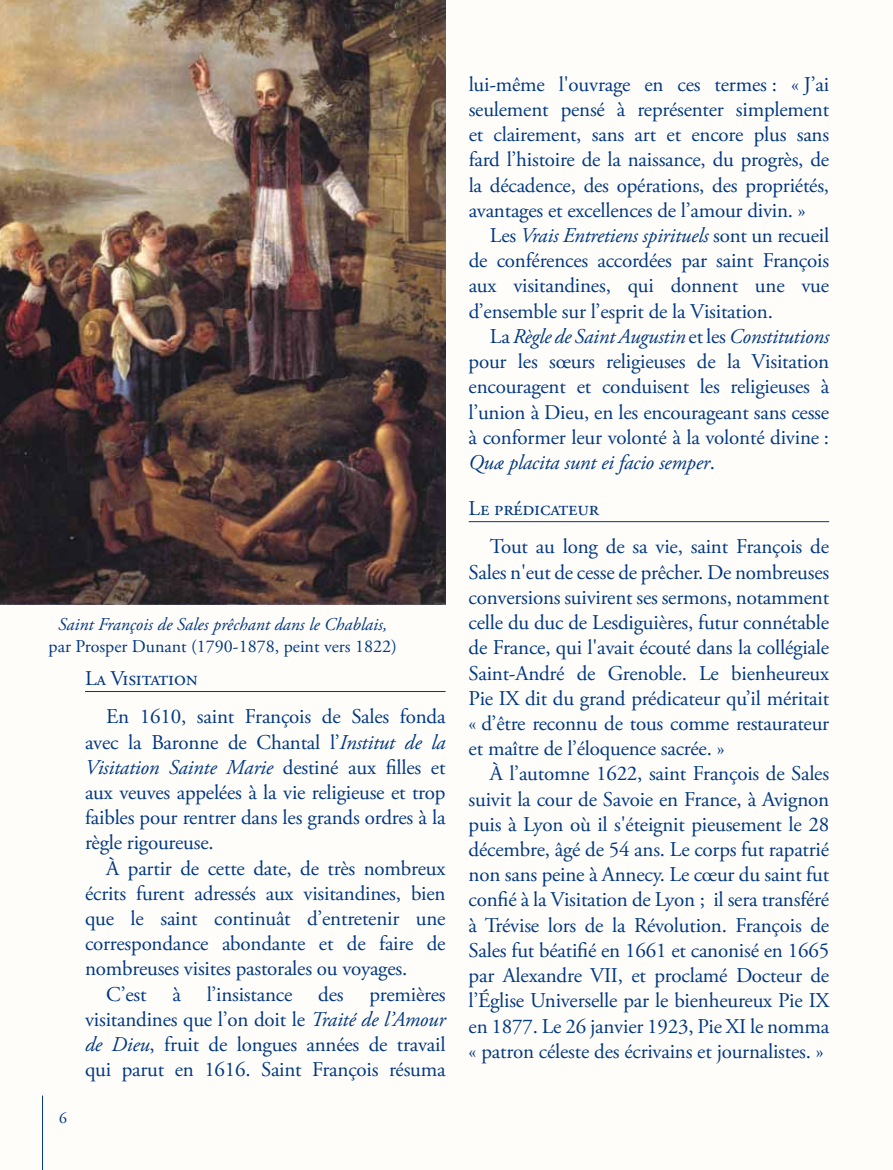
<style>
.page{position:relative;width:893px;height:1170px;background:#fff}
.page>*{position:absolute;margin:0;border:0;box-sizing:border-box;transform-origin:0 0}
.t1{font:21px/25.2px "Adobe Garamond Pro";letter-spacing:-.01em;color:#003882;text-align:justify}
.t2{font:italic 18px "Adobe Garamond Pro";color:#003882}
.t3{font:18px "Adobe Garamond Pro";color:#003882}
.t4{font:15.75px "Adobe Garamond Pro";color:#003882}
.s1{font-style:italic}
</style>
<div class="page">
<div style="left:0;top:0;width:893px;height:1169px;background:#fffdf9"></div>
<hr style="left:42px;top:1095px;width:1px;height:74px;background:#003882">
<hr style="left:85px;top:691px;width:361px;height:1px;background:#003882">
<hr style="left:469px;top:521px;width:360px;height:1px;background:#003882">
<img style="left:0;top:0;width:446px;height:605px">
<p class="t2" style="left:58px;top:613px;width:331px">Saint François de Sales prêchant dans le Chablais,</p>
<p class="t3" style="left:49px;top:635px;width:350px">par Prosper Dunant (1790-1878, peint vers 1822)</p>
<p class="t4" style="left:59px;top:1107px;width:9px">6</p>
<p class="t1" style="left:106px;top:660px;width:341px;line-height:38px;text-indent:-21px">La Visitation<br>En 1610, saint François de Sales fonda</p>
<p class="t1" style="left:85px;top:730px;width:362px">avec la Baronne de Chantal l’<span class="s1">Institut de la Visitation Sainte Marie</span> destiné aux filles et aux veuves appelées à la vie religieuse et trop faibles pour rentrer dans les grands ordres à la règle rigoureuse.</p>
<p class="t1" style="left:85px;top:856px;width:362px;text-indent:21px">À partir de cette date, de très nombreux écrits furent adressés aux visitandines, bien que le saint continuât d’entretenir une correspondance abondante et de faire de nombreuses visites pastorales ou voyages.</p>
<p class="t1" style="left:85px;top:982px;width:362px;text-indent:21px">C’est à l’insistance des premières visitandines que l’on doit le <span class="s1">Traité de l’Amour de Dieu</span>, fruit de longues années de travail qui parut en 1616. Saint François résuma</p>
<p class="t1" style="left:469px;top:72px;width:362px">lui-même l'ouvrage en ces termes : « J’ai seulement pensé à représenter simplement et clairement, sans art et encore plus sans fard l’histoire de la naissance, du progrès, de la décadence, des opérations, des propriétés, avantages et excellences de l’amour divin. »</p>
<p class="t1" style="left:469px;top:223px;width:362px;text-indent:21px">Les <span class="s1">Vrais Entretiens spirituels</span> sont un recueil de conférences accordées par saint François aux visitandines, qui donnent une vue d’ensemble sur l’esprit de la Visitation.</p>
<p class="t1" style="left:469px;top:324px;width:362px;text-indent:21px">La <span class="s1">Règle de Saint Augustin</span> et les <span class="s1">Constitutions </span>pour les sœurs religieuses de la Visitation encouragent et conduisent les religieuses à l’union à Dieu, en les encourageant sans cesse à conformer leur volonté à la volonté divine :<br><span class="s1">Quæ placita sunt ei facio semper</span>.</p>
<p class="t1" style="left:490px;top:490px;width:341px;line-height:38px;text-indent:-21px">Le prédicateur<br>Tout au long de sa vie, saint François de</p>
<p class="t1" style="left:469px;top:560px;width:362px">Sales n'eut de cesse de prêcher. De nombreuses conversions suivirent ses sermons, notamment celle du duc de Lesdiguières, futur connétable de France, qui l'avait écouté dans la collégiale Saint-André de Grenoble. Le bienheureux Pie IX dit du grand prédicateur qu’il méritait « d’être reconnu de tous comme restaurateur et maître de l’éloquence sacrée. »</p>
<p class="t1" style="left:469px;top:761px;width:362px;text-indent:21px">À l’automne 1622, saint François de Sales suivit la cour de Savoie en France, à Avignon puis à Lyon où il s'éteignit pieusement le 28 décembre, âgé de 54 ans. Le corps fut rapatrié non sans peine à Annecy. Le cœur du saint fut confié à la Visitation de Lyon ; il sera transféré à Trévise lors de la Révolution. François de Sales fut béatifié en 1661 et canonisé en 1665 par Alexandre VII, et proclamé Docteur de l’Église Universelle par le bienheureux Pie IX en 1877. Le 26 janvier 1923, Pie XI le nomma « patron céleste des écrivains et journalistes. »</p>
</div>
